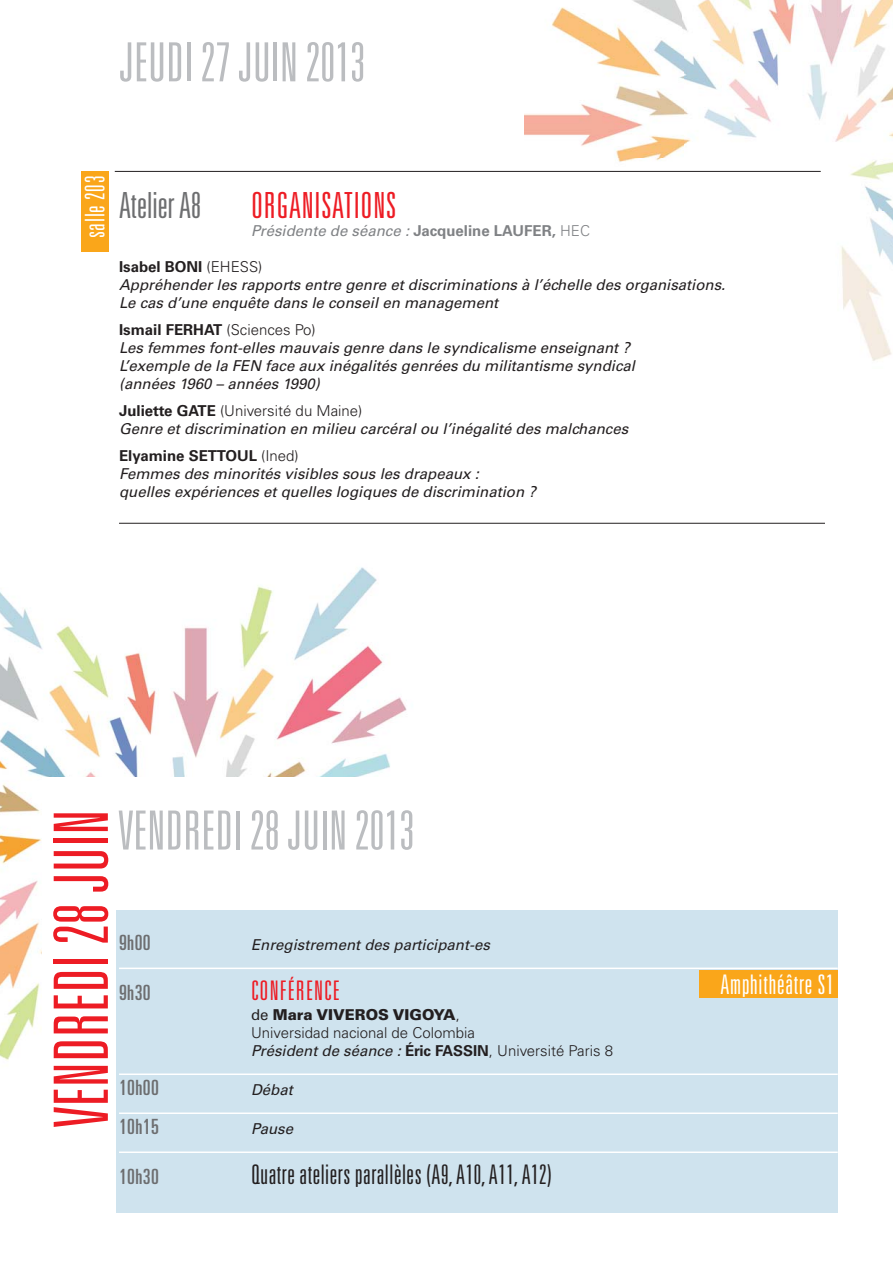
<style>
.page{position:relative;width:893px;height:1263px;background:#fff}
.page>*{position:absolute;margin:0;border:0;box-sizing:border-box;transform-origin:0 0}
.t1{font:300 ultra-condensed 75px "Univers";color:#ed1c24}
.t2{font:300 ultra-condensed 54px "Univers";color:#bbbdc0}
.t3{font:300 ultra-condensed 36px "Univers";letter-spacing:.02em;color:#ed1c24}
.t4{font:300 ultra-condensed 36px "Univers";color:#6d6e70}
.t5{font:300 ultra-condensed 27px "Univers";letter-spacing:.02em;color:#231f20}
.t6{font:300 ultra-condensed 27px "Univers";letter-spacing:.03em;color:#fff}
.t7{font:300 ultra-condensed 27px "Univers";letter-spacing:.04em;color:#ed1c24}
.t8{font:ultra-condensed 21px "Univers";letter-spacing:.02em;color:#6d6e70}
.t9{font:italic 15px/18px "Univers";color:#231f20}
.t10{font:300 15px/18px "Univers";color:#231f20}
.t11{font:italic 15px "Univers";color:#808285}
.s1{font-weight:700;font-style:normal}
.s2{font-weight:300;font-style:normal}
.s3{font-weight:400}
.s4{font-weight:900}
.s5{font-weight:400;font-style:italic}
.s6{font-weight:700}
</style>
<div class="page">
<img style="left:0;top:567px;width:407px;height:493px">
<div style="left:42px;top:777px;width:798px;height:367px;background:#fff"></div>
<img style="left:524px;top:0;width:369px;height:361px">
<div style="left:116px;top:910px;width:722px;height:303px;background:#cfe3ee"></div>
<div style="left:112px;top:171px;width:723px;height:373px;background:#fff"></div>
<hr style="left:119px;top:968px;width:719px;height:1px;background:#fff">
<hr style="left:119px;top:1074px;width:719px;height:1px;background:#fff">
<hr style="left:119px;top:1113px;width:719px;height:1px;background:#fff">
<hr style="left:119px;top:1152px;width:719px;height:1px;background:#fff">
<hr style="left:115px;top:171px;width:706px;height:1px;background:#231f20">
<hr style="left:119px;top:523px;width:706px;height:1px;background:#231f20">
<div style="left:81px;top:172px;width:27px;height:80px;background:#faa61a"></div>
<div style="left:0;top:499px;width:56px;height:88px;background:#fff"></div>
<div style="left:699px;top:971px;width:139px;height:27px;background:#faa61a"></div>
<h2 class="t2" style="left:119px;top:42px;width:247px">JEUDI 27 JUIN 2013</h2>
<h3 class="t6" style="left:85px;top:238px;width:64px;rotate:-90deg">salle 203</h3>
<h3 class="t4" style="left:119px;top:192px;width:83px">Atelier A8</h3>
<h3 class="t3" style="left:251px;top:192px;width:147px">ORGANISATIONS</h3>
<p class="t11" style="left:251px;top:225px;width:340px">Présidente de séance : <span class="s1">Jacqueline LAUFER,</span> <span class="s2">HEC</span></p>
<p class="t9" style="left:119px;top:259px;width:608px"><span class="s1">Isabel BONI</span> <span class="s2">(EHESS)<br></span>Appréhender les rapports entre genre et discriminations à l’échelle des organisations.<br>Le cas d’une enquête dans le conseil en management</p>
<p class="t9" style="left:119px;top:322px;width:518px"><span class="s1">Ismail FERHAT</span> <span class="s2">(Sciences Po)<br></span>Les femmes font-elles mauvais genre dans le syndicalisme enseignant ?<br>L’exemple de la FEN face aux inégalités genrées du militantisme syndical (années 1960 – années 1990)</p>
<p class="t9" style="left:119px;top:403px;width:511px"><span class="s1">Juliette GATE</span> <span class="s2">(Université du Maine)<br></span>Genre et discrimination en milieu carcéral ou l’inégalité des malchances</p>
<p class="t9" style="left:119px;top:448px;width:418px"><span class="s1">Elyamine SETTOUL</span> <span class="s2">(Ined)<br></span>Femmes des minorités visibles sous les drapeaux :<br>quelles expériences et quelles logiques de discrimination ?</p>
<h1 class="t1" style="left:54px;top:1127px;width:319px;rotate:-90deg">VENDREDI 28 JUIN</h1>
<h2 class="t2" style="left:118px;top:811px;width:297px">VENDREDI 28 JUIN 2013</h2>
<h3 class="t8" style="left:119px;top:934px;width:33px">9h00</h3>
<p class="t9" style="left:251px;top:937px;width:240px">Enregistrement des participant-es</p>
<h3 class="t8" style="left:119px;top:985px;width:33px">9h30</h3>
<h3 class="t7" style="left:251px;top:981px;width:90px">CONFÉRENCE</h3>
<p class="t10" style="left:251px;top:1007px;width:364px"><span class="s3">de</span> <span class="s4">Mara VIVEROS VIGOYA</span>,<br>Universidad nacional de Colombia<br><span class="s5">Président de séance :</span> <span class="s6">Éric FASSIN</span>, Université Paris 8</p>
<h3 class="t8" style="left:119px;top:1079px;width:41px">10h00</h3>
<p class="t9" style="left:251px;top:1082px;width:43px">Débat</p>
<h3 class="t8" style="left:119px;top:1118px;width:41px">10h15</h3>
<p class="t9" style="left:251px;top:1121px;width:44px">Pause</p>
<h3 class="t8" style="left:119px;top:1169px;width:41px">10h30</h3>
<h3 class="t5" style="left:251px;top:1164px;width:302px">Quatre ateliers parallèles (A9, A10, A11, A12)</h3>
<h3 class="t6" style="left:720px;top:975px;width:115px">Amphithéâtre S1</h3>
</div>
